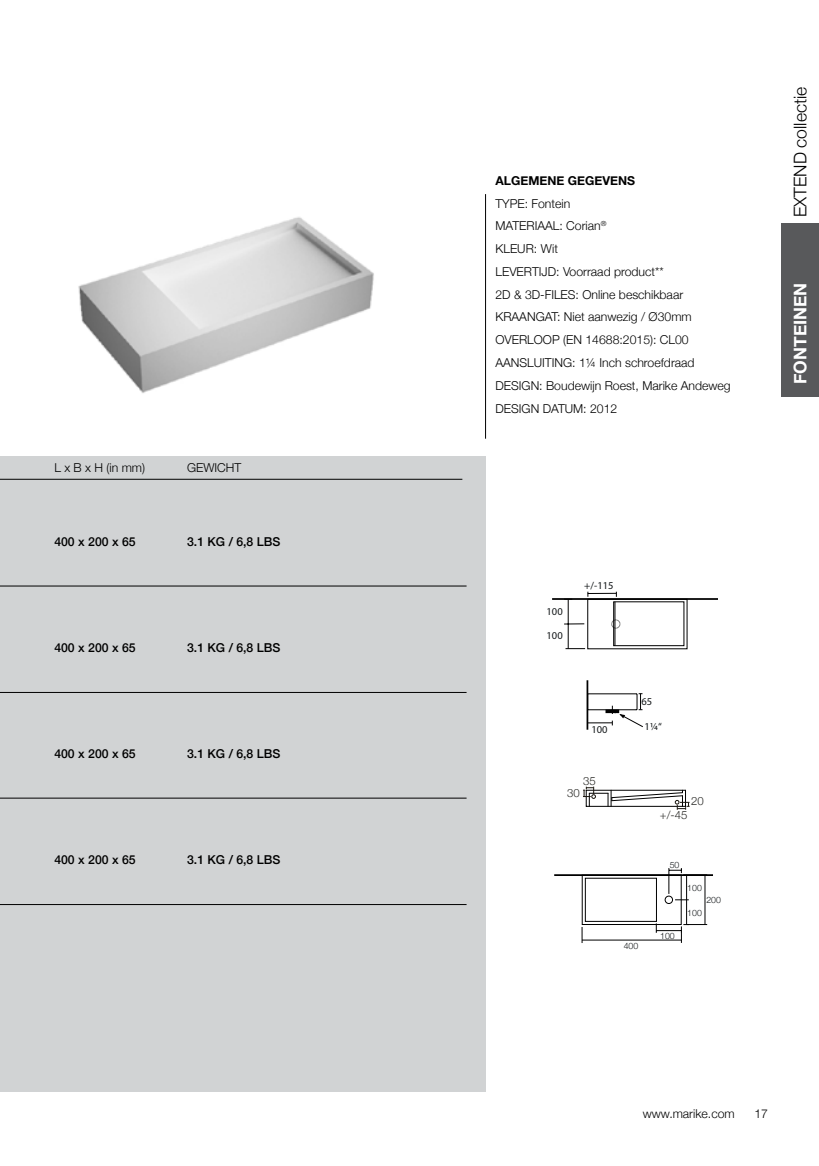
<style>
.page{position:relative;width:819px;height:1166px;background:#fff}
.page>*{position:absolute;margin:0;border:0;box-sizing:border-box;transform-origin:0 0}
.t1{font:300 17.5px "Helvetica Neue";color:#000}
.t2{font:700 17.5px "Helvetica Neue";color:#fff}
.t3{font:300 12.25px/22.8px "Helvetica Neue";color:#000}
.t4{font:500 12.25px "Helvetica Neue";color:#000}
.t5{font:700 12.25px "Helvetica Neue";color:#000}
.t6{font:300 11.38px "Helvetica Neue";color:#282825}
.t7{font:300 10.5px "Helvetica Neue";color:#121618}
.t8{font:300 8.75px "Helvetica Neue";color:#121618}
</style>
<div class="page">
<div style="left:0;top:456px;width:485px;height:635px;background:#d1d3d4"></div>
<img style="left:78px;top:217px;width:296px;height:176px">
<div style="left:781px;top:223px;width:38px;height:174px;background:#58595b"></div>
<hr style="left:485px;top:194px;width:1px;height:245px;background:#000">
<hr style="left:0;top:586px;width:466px;height:1px;background:#000">
<hr style="left:0;top:798px;width:466px;height:1px;background:#000">
<hr style="left:0;top:692px;width:466px;height:1px;background:#000">
<hr style="left:0;top:904px;width:466px;height:1px;background:#000">
<hr style="left:0;top:479px;width:462px;height:1px;background:#000">
<hr style="left:552px;top:598px;width:165px;height:2px;background:#000">
<svg style="left:564px;top:592px;width:124px;height:58px"></svg>
<hr style="left:586px;top:680px;width:2px;height:50px;background:#000">
<svg style="left:586px;top:693px;width:57px;height:34px"></svg>
<svg style="left:581px;top:868px;width:126px;height:75px"></svg>
<hr style="left:554px;top:874px;width:159px;height:2px;background:#000">
<hr style="left:752px;top:773px;width:1px;height:49px;background:#cbcbcb">
<hr style="left:562px;top:1051px;width:148px;height:1px;background:#cbcbcb">
<hr style="left:562px;top:773px;width:1px;height:49px;background:#cbcbcb">
<hr style="left:562px;top:773px;width:148px;height:1px;background:#cbcbcb">
<hr style="left:758px;top:773px;width:1px;height:49px;background:#cbcbcb">
<hr style="left:562px;top:1058px;width:148px;height:1px;background:#cbcbcb">
<svg style="left:583px;top:786px;width:106px;height:24px"></svg>
<p class="t5" style="left:495px;top:171px;width:141px">ALGEMENE GEGEVENS</p>
<p class="t3" style="left:495px;top:191px;width:237px">TYPE: Fontein<br>MATERIAAL: Corian<sup>®<br></sup>KLEUR: Wit<br>LEVERTIJD: Voorraad product**<br>2D &amp; 3D-FILES: Online beschikbaar<br>KRAANGAT: Niet aanwezig / Ø30mm<br>OVERLOOP (EN 14688:2015): CL00<br>AANSLUITING: 1¼ Inch schroefdraad<br>DESIGN: Boudewijn Roest, Marike Andeweg<br>DESIGN DATUM: 2012</p>
<h1 class="t1" style="left:786px;top:217px;width:132px;rotate:-90deg">EXTEND collectie</h1>
<h1 class="t2" style="left:786px;top:384px;width:103px;rotate:-90deg">FONTEINEN</h1>
<p class="t3" style="left:54px;top:455px;width:92px">L x B x H (in mm)</p>
<p class="t3" style="left:187px;top:455px;width:56px">GEWICHT</p>
<p class="t4" style="left:54px;top:531px;width:83px">400 x 200 x 65</p>
<p class="t4" style="left:187px;top:531px;width:95px">3.1 KG / 6,8 LBS</p>
<p class="t7" style="left:584px;top:579px;width:31px">+/-115</p>
<p class="t7" style="left:546px;top:605px;width:18px">100</p>
<p class="t7" style="left:546px;top:629px;width:18px">100</p>
<p class="t4" style="left:54px;top:638px;width:83px">400 x 200 x 65</p>
<p class="t4" style="left:187px;top:638px;width:95px">3.1 KG / 6,8 LBS</p>
<p class="t7" style="left:591px;top:722px;width:18px">100</p>
<p class="t7" style="left:641px;top:695px;width:12px">65</p>
<p class="t7" style="left:644px;top:720px;width:19px">1¼“</p>
<p class="t4" style="left:54px;top:743px;width:83px">400 x 200 x 65</p>
<p class="t4" style="left:187px;top:743px;width:95px">3.1 KG / 6,8 LBS</p>
<p class="t6" style="left:583px;top:772px;width:14px">35</p>
<p class="t6" style="left:567px;top:783px;width:14px">30</p>
<p class="t6" style="left:691px;top:792px;width:14px">20</p>
<p class="t6" style="left:659px;top:806px;width:29px">+/-45</p>
<p class="t4" style="left:54px;top:850px;width:83px">400 x 200 x 65</p>
<p class="t4" style="left:187px;top:850px;width:95px">3.1 KG / 6,8 LBS</p>
<p class="t8" style="left:669px;top:858px;width:11px">50</p>
<p class="t8" style="left:687px;top:880px;width:16px">100</p>
<p class="t8" style="left:687px;top:905px;width:16px">100</p>
<p class="t8" style="left:706px;top:893px;width:16px">200</p>
<p class="t8" style="left:660px;top:928px;width:16px">100</p>
<p class="t8" style="left:623px;top:938px;width:16px">400</p>
<p class="t3" style="left:642px;top:1101px;width:93px">www.marike.com</p>
<p class="t3" style="left:754px;top:1101px;width:15px">17</p>
</div>
